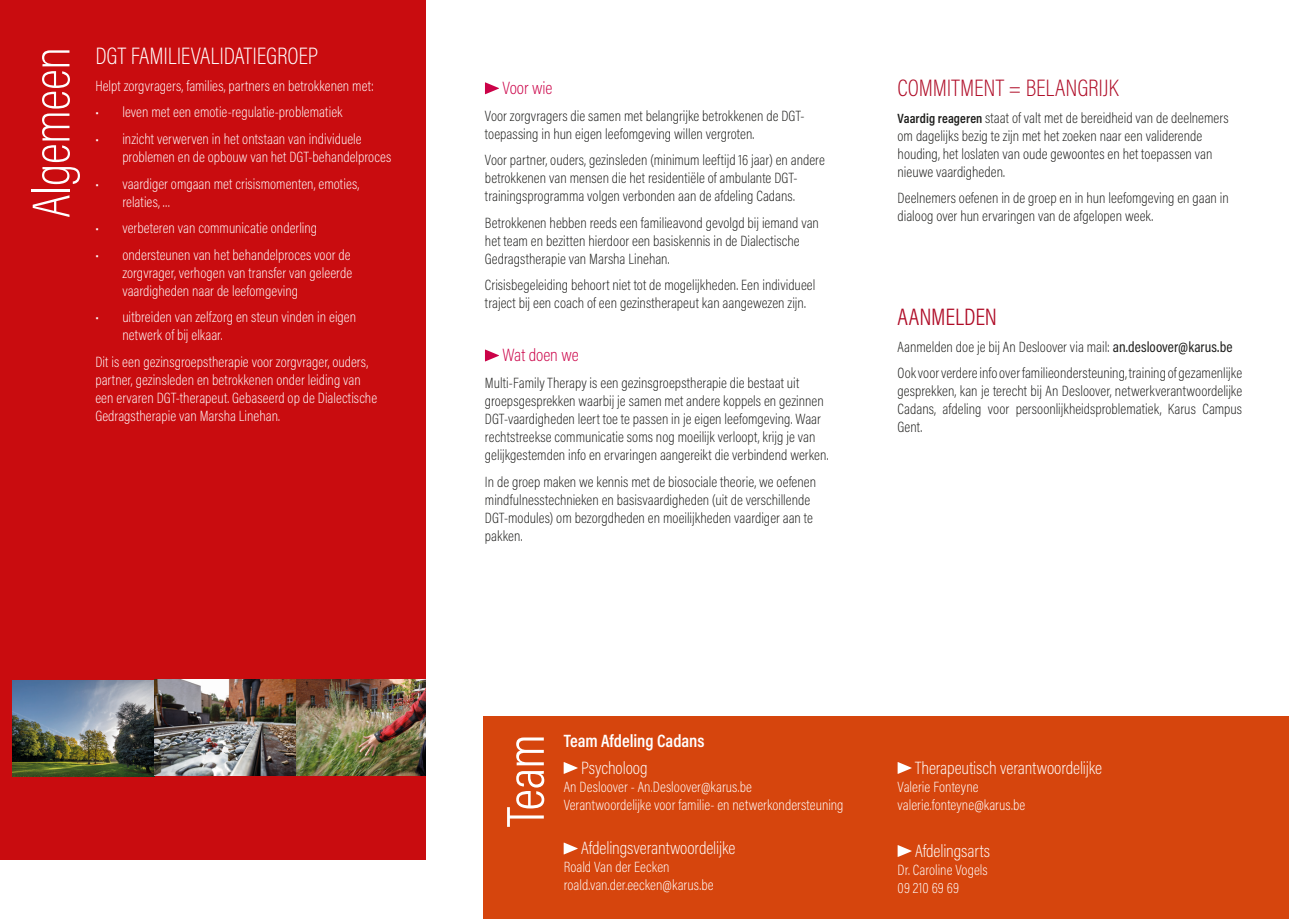
<style>
.page{position:relative;width:1289px;height:919px;background:#fff}
.page>*{position:absolute;margin:0;border:0;box-sizing:border-box;transform-origin:0 0}
.t1{font:200 54px "Acumin Pro Cond";letter-spacing:-.015em;color:#fff}
.TXT_10pt_zwart{font:300 54px "Acumin Pro Cond";color:#fff}
.TXT_10pt_zwart-2{font:200 24px "Acumin Pro Cond";letter-spacing:-.005em;color:#fff}
.TXT_10pt_zwart-3{font:200 24px "Acumin Pro Cond";letter-spacing:-.005em;color:#af0c27}
.TXT_10pt_zwart-4{font:300 24px "Acumin Pro Cond";letter-spacing:-.005em;color:#af0c27}
.TXT_10pt_zwart-5{font:200 18px "Acumin Pro Cond";letter-spacing:-.005em;color:#fff}
.TXT_10pt_zwart-6{font:600 18px "Acumin Pro Cond";letter-spacing:-.005em;color:#fff}
.TXT_10pt_zwart-7{font:200 18px "Acumin Pro Cond";letter-spacing:-.005em;color:#cb0248}
.TXT_10pt_zwart-8{font:200 15px/18px "Acumin Pro Cond";color:#1d1d1b}
.TXT_10pt_zwart-9{font:200 15px/18px "Acumin Pro Cond";letter-spacing:.005em;color:#fff}
.s1{font-weight:600;font-size:13.5px}
.s2{font-weight:400}
</style>
<div class="page">
<div style="left:0;top:0;width:425px;height:859px;background:#c90c0f"></div>
<div style="left:484px;top:716px;width:804px;height:202px;background:#d6450d"></div>
<svg style="left:563px;top:762px;width:14px;height:11px"></svg>
<svg style="left:563px;top:842px;width:14px;height:12px"></svg>
<img style="left:13px;top:679px;width:412px;height:97px">
<svg style="left:485px;top:82px;width:14px;height:12px"></svg>
<svg style="left:485px;top:349px;width:14px;height:12px"></svg>
<svg style="left:897px;top:762px;width:14px;height:11px"></svg>
<svg style="left:897px;top:845px;width:14px;height:11px"></svg>
<p class="t1" style="left:16px;top:218px;width:172px;rotate:-90deg">Algemeen</p>
<p class="TXT_10pt_zwart-2" style="left:95px;top:41px;width:224px">DGT FAMILIEVALIDATIEGROEP</p>
<p class="TXT_10pt_zwart-9" style="left:95px;top:77px;width:280px">Helpt zorgvragers, families, partners en betrokkenen met:</p>
<p class="TXT_10pt_zwart-9" style="left:95px;top:103px;width:249px">• leven met een emotie-regulatie-problematiek</p>
<p class="TXT_10pt_zwart-9" style="left:122px;top:130px;width:270px;text-indent:-27px">• inzicht verwerven in het ontstaan van individuele problemen en de opbouw van het DGT-behandelproces</p>
<p class="TXT_10pt_zwart-9" style="left:122px;top:174px;width:238px;text-indent:-27px">• vaardiger omgaan met crisismomenten, emoties, relaties, …</p>
<p class="TXT_10pt_zwart-9" style="left:95px;top:219px;width:223px">• verbeteren van communicatie onderling</p>
<p class="TXT_10pt_zwart-9" style="left:122px;top:245px;width:231px;text-align:justify;text-indent:-27px">• ondersteunen van het behandelproces voor de zorgvrager, verhogen van transfer van geleerde vaardigheden naar de leefomgeving</p>
<p class="TXT_10pt_zwart-9" style="left:122px;top:308px;width:235px;text-indent:-27px">• uitbreiden van zelfzorg en steun vinden in eigen netwerk of bij elkaar.</p>
<p class="TXT_10pt_zwart-9" style="left:95px;top:352px;width:283px">Dit is een gezinsgroepstherapie voor zorgvrager, ouders, partner, gezinsleden en betrokkenen onder leiding van een ervaren DGT-therapeut. Gebaseerd op de Dialectische Gedragstherapie van Marsha Linehan.</p>
<p class="TXT_10pt_zwart-7" style="left:502px;top:77px;width:51px">Voor wie</p>
<p class="TXT_10pt_zwart-8" style="left:485px;top:106px;width:321px">Voor zorgvragers die samen met belangrijke betrokkenen de DGT&shy;toepassing in hun eigen leefomgeving willen vergroten.</p>
<p class="TXT_10pt_zwart-8" style="left:485px;top:151px;width:341px">Voor partner, ouders, gezinsleden (minimum leeftijd 16 jaar) en andere betrokkenen van mensen die het residentiële of ambulante DGT&shy;trainingsprogramma volgen verbonden aan de afdeling Cadans.</p>
<p class="TXT_10pt_zwart-8" style="left:485px;top:213px;width:335px">Betrokkenen hebben reeds een familieavond gevolgd bij iemand van het team en bezitten hierdoor een basiskennis in de Dialectische<br>Gedragstherapie van Marsha Linehan.</p>
<p class="TXT_10pt_zwart-8" style="left:485px;top:276px;width:332px">Crisisbegeleiding behoort niet tot de mogelijkheden. Een individueel traject bij een coach of een gezinstherapeut kan aangewezen zijn.</p>
<p class="TXT_10pt_zwart-7" style="left:502px;top:344px;width:78px">Wat doen we</p>
<p class="TXT_10pt_zwart-8" style="left:485px;top:373px;width:345px">Multi-Family Therapy is een gezinsgroepstherapie die bestaat uit groepsgesprekken waarbij je samen met andere koppels en gezinnen DGT-vaardigheden leert toe te passen in je eigen leefomgeving. Waar rechtstreekse communicatie soms nog moeilijk verloopt, krijg je van gelijkgestemden info en ervaringen aangereikt die verbindend werken.</p>
<p class="TXT_10pt_zwart-8" style="left:485px;top:472px;width:333px">In de groep maken we kennis met de biosociale theorie, we oefenen mindfulnesstechnieken en basisvaardigheden (uit de verschillende DGT-modules) om bezorgdheden en moeilijkheden vaardiger aan te pakken.</p>
<p class="TXT_10pt_zwart-3" style="left:897px;top:73px;width:222px">COMMITMENT = BELANGRIJK</p>
<p class="TXT_10pt_zwart-8" style="left:897px;top:108px;width:332px"><span class="s1">Vaardig reageren</span> staat of valt met de bereidheid van de deelnemers om dagelijks bezig te zijn met het zoeken naar een validerende houding, het loslaten van oude gewoontes en het toepassen van nieuwe vaardigheden.</p>
<p class="TXT_10pt_zwart-8" style="left:897px;top:189px;width:333px">Deelnemers oefenen in de groep en in hun leefomgeving en gaan in dialoog over hun ervaringen van de afgelopen week.</p>
<p class="TXT_10pt_zwart-4" style="left:897px;top:301px;width:101px">AANMELDEN</p>
<p class="TXT_10pt_zwart-8" style="left:897px;top:337px;width:336px">Aanmelden doe je bij An Desloover via mail: <span class="s2">an.desloover@karus.be</span></p>
<p class="TXT_10pt_zwart-8" style="left:897px;top:363px;width:346px;text-align:justify">Ook voor verdere info over familieondersteuning, training of gezamenlijke gesprekken, kan je terecht bij An Desloover, netwerkverantwoordelijke Cadans, afdeling voor persoonlijkheidsproblematiek, Karus Campus Gent.</p>
<p class="TXT_10pt_zwart" style="left:490px;top:826px;width:94px;rotate:-90deg">Team</p>
<p class="TXT_10pt_zwart-6" style="left:563px;top:729px;width:142px">Team Afdeling Cadans</p>
<p class="TXT_10pt_zwart-5" style="left:581px;top:756px;width:68px">Psycholoog</p>
<p class="TXT_10pt_zwart-9" style="left:563px;top:777px;width:281px">An Desloover - An.Desloover@karus.be<br>Verantwoordelijke voor familie- en netwerkondersteuning</p>
<p class="TXT_10pt_zwart-5" style="left:581px;top:836px;width:156px">Afdelingsverantwoordelijke</p>
<p class="TXT_10pt_zwart-9" style="left:563px;top:858px;width:151px">Roald Van der Eecken roald.van.der.eecken@karus.be</p>
<p class="TXT_10pt_zwart-5" style="left:915px;top:756px;width:188px">Therapeutisch verantwoordelijke</p>
<p class="TXT_10pt_zwart-9" style="left:897px;top:777px;width:129px">Valerie Fonteyne valerie.fonteyne@karus.be</p>
<p class="TXT_10pt_zwart-5" style="left:915px;top:839px;width:76px">Afdelingsarts</p>
<p class="TXT_10pt_zwart-9" style="left:897px;top:860px;width:92px">Dr. Caroline Vogels<br>09 210 69 69</p>
</div>
